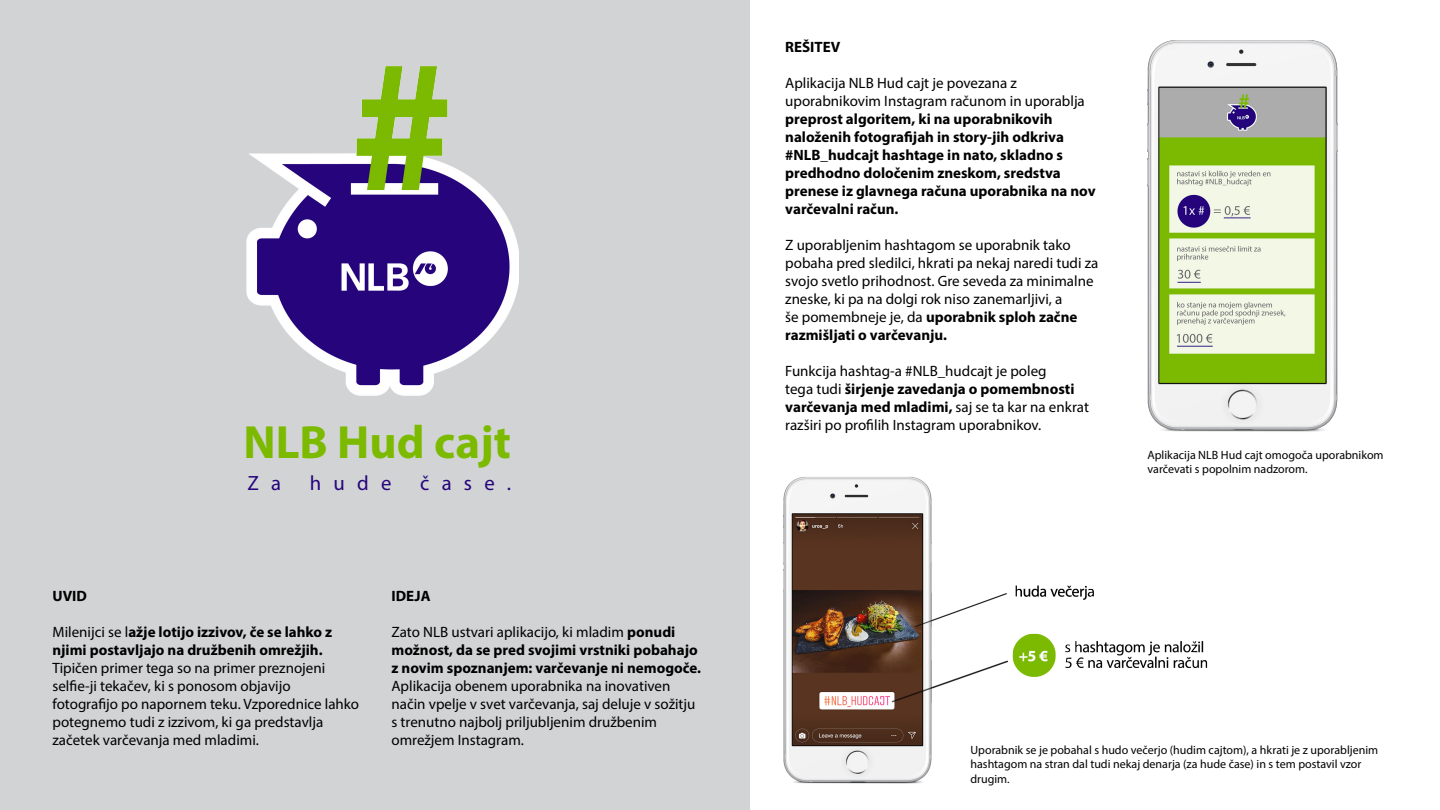
<style>
.page{position:relative;width:1440px;height:810px;background:#fff}
.page>*{position:absolute;margin:0;border:0;box-sizing:border-box;transform-origin:0 0}
.t1{font:700 46.8px "Myriad Pro";color:#7cba00}
.t2{font:20.7px "Myriad Pro";letter-spacing:.59em;color:#26047c}
.t3{font:15px/18px "Myriad Pro";color:#000}
.t4{font:700 15px/18px "Myriad Pro";color:#000}
.t5{font:12px/14.4px "Myriad Pro";color:#000}
.s1{font-weight:400}
.s2{font-weight:700}
</style>
<div class="page">
<div style="left:0;top:0;width:750px;height:810px;background:#d1d3d4"></div>
<img style="left:783px;top:477px;width:425px;height:307px">
<img style="left:246px;top:66px;width:273px;height:330px">
<img style="left:1147px;top:40px;width:191px;height:392px">
<h1 class="t1" style="left:243px;top:411px;width:269px">NLB Hud cajt</h1>
<h2 class="t2" style="left:247px;top:470px;width:35px">Z a</h2>
<h2 class="t2" style="left:310px;top:470px;width:83px">hude</h2>
<h2 class="t2" style="left:420px;top:470px;width:92px">čase.</h2>
<p class="t4" style="left:52px;top:586px;width:36px">UVID</p>
<p class="t4" style="left:52px;top:622px;width:281px"><span class="s1">Milenijci se l</span>ažje lotijo izzivov, če se lahko z njimi postavljajo na družbenih omrežjih.</p>
<p class="t3" style="left:52px;top:658px;width:308px">Tipičen primer tega so na primer preznojeni selfie-ji tekačev, ki s ponosom objavijo fotografijo po napornem teku. Vzporednice lahko potegnemo tudi z izzivom, ki ga predstavlja začetek varčevanja med mladimi.</p>
<p class="t4" style="left:392px;top:586px;width:41px">IDEJA</p>
<p class="t4" style="left:392px;top:622px;width:311px"><span class="s1">Zato NLB ustvari aplikacijo, ki mladim</span> ponudi možnost, da se pred svojimi vrstniki pobahajo z novim spoznanjem: varčevanje ni nemogoče.</p>
<p class="t3" style="left:392px;top:676px;width:306px">Aplikacija obenem uporabnika na inovativen način vpelje v svet varčevanja, saj deluje v sožitju s trenutno najbolj priljubljenim družbenim omrežjem Instagram.</p>
<p class="t4" style="left:785px;top:37px;width:57px">REŠITEV</p>
<p class="t3" style="left:785px;top:73px;width:301px">Aplikacija NLB Hud cajt je povezana z uporabnikovim Instagram računom in uporablja</p>
<p class="t4" style="left:785px;top:109px;width:312px">preprost algoritem, ki na uporabnikovih naloženih fotografijah in story-jih odkriva #NLB_hudcajt hashtage in nato, skladno s predhodno določenim zneskom, sredstva prenese iz glavnega računa uporabnika na nov varčevalni račun.</p>
<p class="t3" style="left:785px;top:235px;width:315px">Z uporabljenim hashtagom se uporabnik tako pobaha pred sledilci, hkrati pa nekaj naredi tudi za svojo svetlo prihodnost. Gre seveda za minimalne zneske, ki pa na dolgi rok niso zanemarljivi, a<br>še pomembneje je, da <span class="s2">uporabnik sploh začne razmišljati o varčevanju.</span></p>
<p class="t3" style="left:785px;top:361px;width:305px">Funkcija hashtag-a #NLB_hudcajt je poleg<br>tega tudi <span class="s2">širjenje zavedanja o pomembnosti varčevanja med mladimi,</span> saj se ta kar na enkrat razširi po profilih Instagram uporabnikov.</p>
<p class="t5" style="left:1148px;top:447px;width:238px">Aplikacija NLB Hud cajt omogoča uporabnikom</p>
<p class="t5" style="left:1148px;top:462px;width:162px">varčevati s popolnim nadzorom.</p>
<p class="t5" style="left:970px;top:742px;width:409px">Uporabnik se je pobahal s hudo večerjo (hudim cajtom), a hkrati je z uporabljenim hashtagom na stran dal tudi nekaj denarja (za hude čase) in s tem postavil vzor drugim.</p>
</div>
